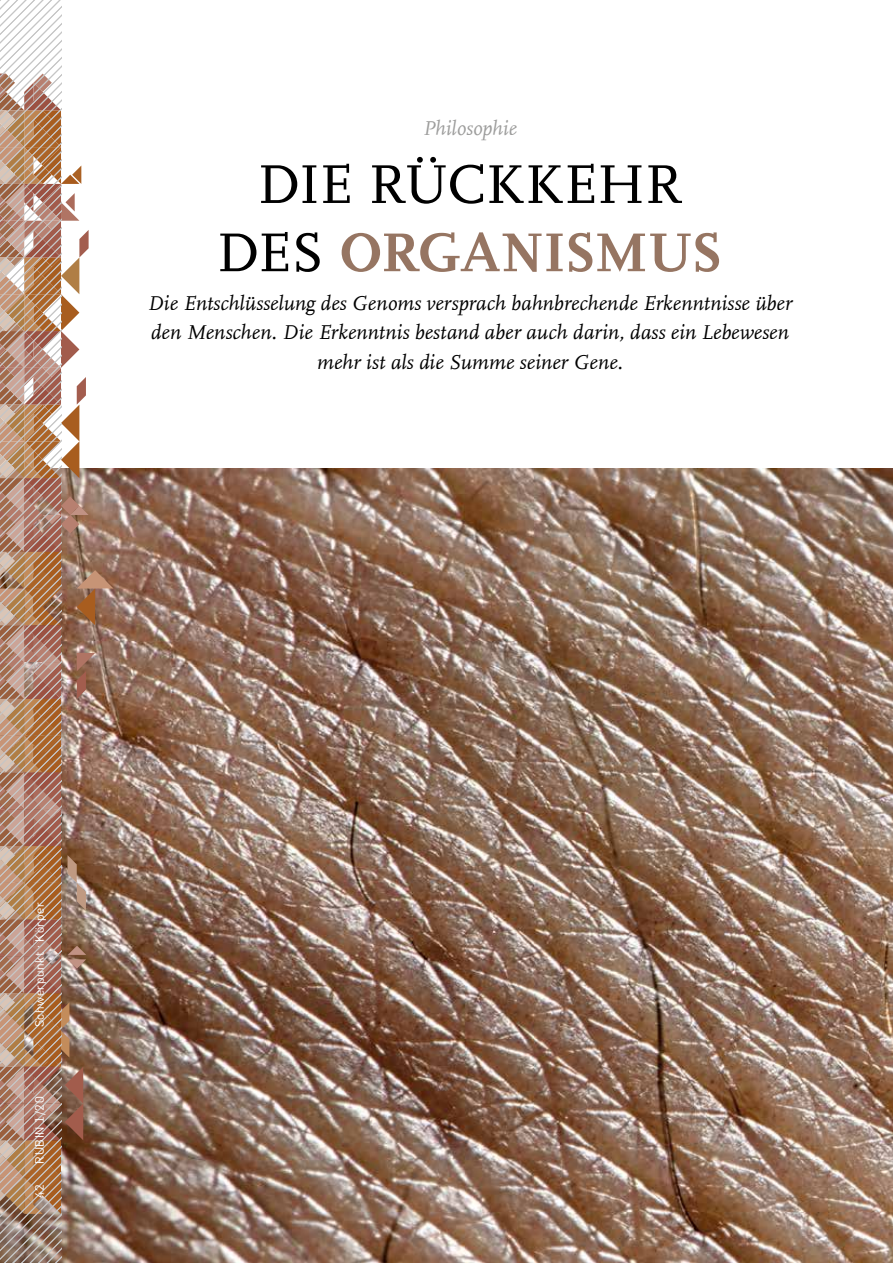
<style>
.page{position:relative;width:893px;height:1263px;background:#fff}
.page>*{position:absolute;margin:0;border:0;box-sizing:border-box;transform-origin:0 0}
.t1{font:57px/68.2px "RUB Scala TZ";letter-spacing:-.015em;color:#000;text-align:center}
.t2{font:italic 21px/29.2px "RUB Scala MZ";color:#000;text-align:center}
.t3{font:italic 21px "RUB Scala MZ";letter-spacing:-.005em;color:#9d9d9c}
.t4{font:12px "Rub Flama";letter-spacing:.055em;color:#fff}
.s1{font-weight:700;color:#967562}
</style>
<div class="page">
<img style="left:114px;top:469px;width:779px;height:794px">
<img style="left:0;top:0;width:114px;height:1263px">
<p class="t3" style="left:423px;top:115px;width:96px">Philosophie</p>
<h1 class="t1" style="left:216px;top:148px;width:508px">DIE RÜCKKEHR<br>DES <span class="s1">ORGANISMUS</span></h1>
<p class="t2" style="left:147px;top:288px;width:646px">Die Entschlüsselung des Genoms versprach bahnbrechende Erkenntnisse über den Menschen. Die Erkenntnis bestand aber auch darin, dass ein Lebewesen mehr ist als die Summe seiner Gene.</p>
<p class="t4" style="left:31px;top:1027px;width:126px;rotate:-90deg">Schwerpunkt · Körper</p>
<p class="t4" style="left:31px;top:1163px;width:69px;rotate:-90deg">RUBIN 1/20</p>
<p class="t4" style="left:31px;top:1197px;width:15px;rotate:-90deg">42</p>
</div>
